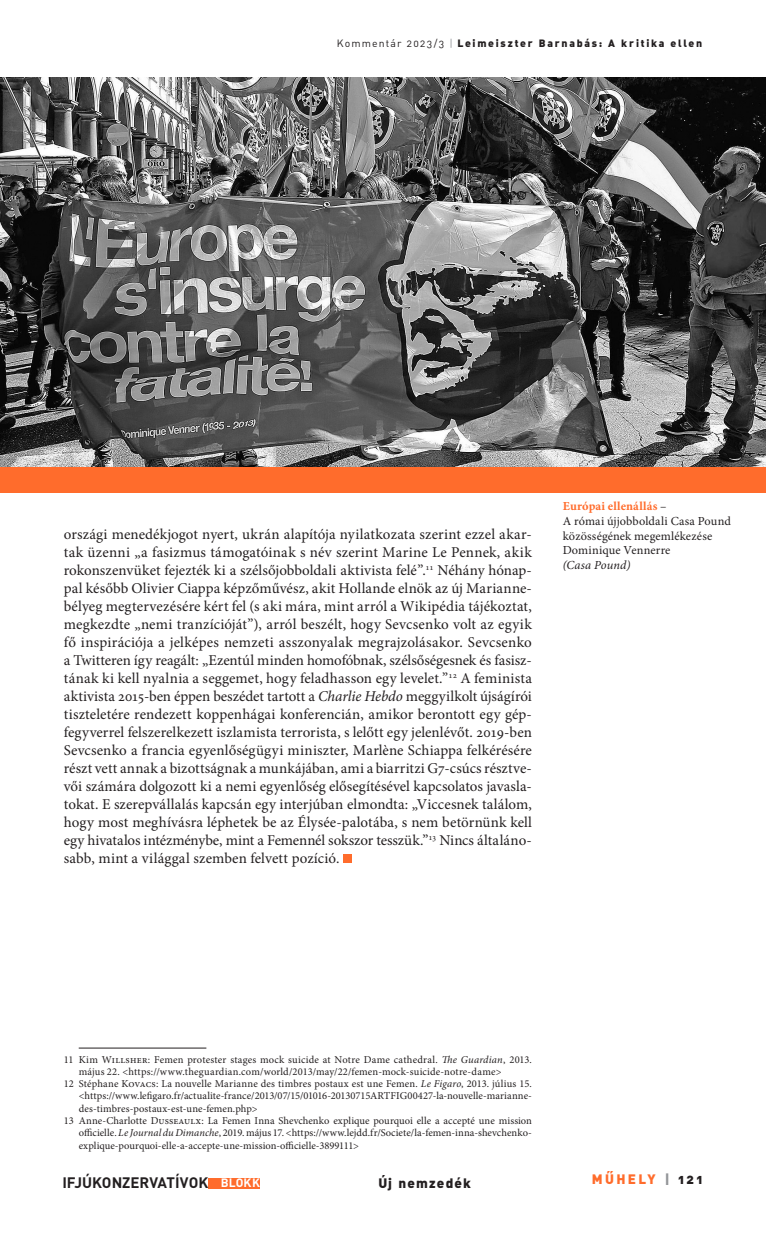
<style>
.page{position:relative;width:766px;height:1234px;background:#fff}
.page>*{position:absolute;margin:0;border:0;box-sizing:border-box;transform-origin:0 0}
._8_-_kenyér_1_---_10_pt{font:15px/18px "Minion Pro";letter-spacing:.005em;color:#231f20;text-align:justify}
.t1{font:700 15px "DIN Alt PFL";letter-spacing:.035em;color:#231f20}
.t2{font:13.5px "DIN Alt Blk PFL";letter-spacing:.2em;color:#ff6c2c}
.t3{font:13.5px "DIN Alt Blk PFL";letter-spacing:.1em;color:#231f20}
._1000_-_képaláírás{font:12.3px/14.7px "Minion Pro";letter-spacing:.005em;color:#231f20}
._1000_-_képaláírás-2{font:italic 12.3px "Minion Pro";letter-spacing:.01em;color:#231f20}
._20_-_lábjegyzet{font:10.5px/12.3px "Minion Pro";letter-spacing:.005em;color:#231f20;text-align:justify}
.t4{font:10.5px "DIN Alt Blk PFL";letter-spacing:.175em;color:#231f20}
.s1{font-family:"DIN Alt PFL"}
.s2{font-family:"DIN Alt PFL";color:#939598}
.s3{font-style:italic}
.s4{font-weight:700;color:#ff6c2c}
.s5{font-size:12px;color:#fff}
.s6{color:#939598}
.s7{color:#231f20}
</style>
<div class="page">
<div style="left:208px;top:1177px;width:52px;height:10px;background:#ff6c2c"></div>
<div style="left:343px;top:854px;width:8px;height:8px;background:#ff6c2c"></div>
<hr style="left:79px;top:1047px;width:127px;height:1px;background:#231f20">
<img style="left:0;top:77px;width:765px;height:390px">
<div style="left:0;top:467px;width:765px;height:25px;background:#ff6c2c"></div>
<p class="t4" style="left:337px;top:36px;width:366px"><span class="s1">Kommentár 2023/3</span> <span class="s2">|</span> Leimeiszter Barnabás: A kritika ellen</p>
<p class="_8_-_kenyér_1_---_10_pt" style="left:64px;top:525px;width:469px">országi menedékjogot nyert, ukrán alapítója nyilatkozata szerint ezzel akar&shy;tak üzenni „a fasizmus támogatóinak s név szerint Marine Le Pennek, akik rokonszenvüket fejezték ki a szélsőjobboldali aktivista felé”.<sup>11</sup> Néhány hónap&shy;pal később Olivier Ciappa képzőművész, akit Hollande elnök az új Marianne&shy;bélyeg megtervezésére kért fel (s aki mára, mint arról a Wikipédia tájékoztat, megkezdte „nemi tranzícióját”), arról beszélt, hogy Sevcsenko volt az egyik fő inspirációja a jelképes nemzeti asszonyalak megrajzolásakor. Sevcsenko a Twitteren így reagált: „Ezentúl minden homofóbnak, szélsőségesnek és fasisz&shy;tának ki kell nyalnia a seggemet, hogy feladhasson egy levelet.”<sup>12</sup> A feminista aktivista 2015-ben éppen beszédet tartott a <span class="s3">Charlie Hebdo</span> meggyilkolt újságírói tiszteletére rendezett koppenhágai konferencián, amikor berontott egy gép&shy;fegyverrel felszerelkezett iszlamista terrorista, s lelőtt egy jelenlévőt. 2019-ben Sevcsenko a francia egyenlőségügyi miniszter, Marlène Schiappa felkérésére részt vett annak a bizottságnak a munkájában, ami a biarritzi G7-csúcs résztve&shy;vői számára dolgozott ki a nemi egyenlőség elősegítésével kapcsolatos javasla&shy;tokat. E szerepvállalás kapcsán egy interjúban elmondta: „Viccesnek találom, hogy most meghívásra léphetek be az Élysée-palotába, s nem betörnünk kell egy hivatalos intézménybe, mint a Femennél sokszor tesszük.”<sup>13</sup> Nincs általáno&shy;sabb, mint a világgal szemben felvett pozíció.</p>
<p class="_1000_-_képaláírás" style="left:562px;top:499px;width:170px"><span class="s4">Európai ellenállás</span> –<br>A római újjobboldali Casa Pound közösségének megemlékezése<br>Dominique Vennerre</p>
<p class="_1000_-_képaláírás-2" style="left:562px;top:556px;width:69px">(Casa Pound)</p>
<p class="_20_-_lábjegyzet" style="left:79px;top:1052px;width:454px;text-indent:-15px">11 Kim Willsher: Femen protester stages mock suicide at Notre Dame cathedral. <span class="s3">The Guardian</span>, 2013. május 22. &lt;https://www.theguardian.com/world/2013/may/22/femen-mock-suicide-notre-dame&gt;</p>
<p class="_20_-_lábjegyzet" style="left:79px;top:1077px;width:454px;text-indent:-15px">12 Stéphane Kovacs: La nouvelle Marianne des timbres postaux est une Femen. <span class="s3">Le Figaro</span>, 2013. július 15. &lt;https://www.lefigaro.fr/actualite-france/2013/07/15/01016-20130715ARTFIG00427-la-nouvelle-marianne&shy;des-timbres-postaux-est-une-femen.php&gt;</p>
<p class="_20_-_lábjegyzet" style="left:79px;top:1114px;width:454px;text-indent:-15px">13 Anne-Charlotte Dusseaulx: La Femen Inna Shevchenko explique pourquoi elle a accepté une mission officielle. <span class="s3">Le Journal du Dimanche</span>, 2019. május 17. &lt;https://www.lejdd.fr/Societe/la-femen-inna-shevchenko&shy;explique-pourquoi-elle-a-accepte-une-mission-officielle-3899111&gt;</p>
<p class="t1" style="left:63px;top:1172px;width:199px">IFJÚKONZERVATÍVOK <span class="s5">BLOKK</span></p>
<p class="t3" style="left:378px;top:1173px;width:94px">Új nemzedék</p>
<p class="t2" style="left:591px;top:1169px;width:112px">MŰHELY <span class="s6">|</span> <span class="s7">121</span></p>
</div>
